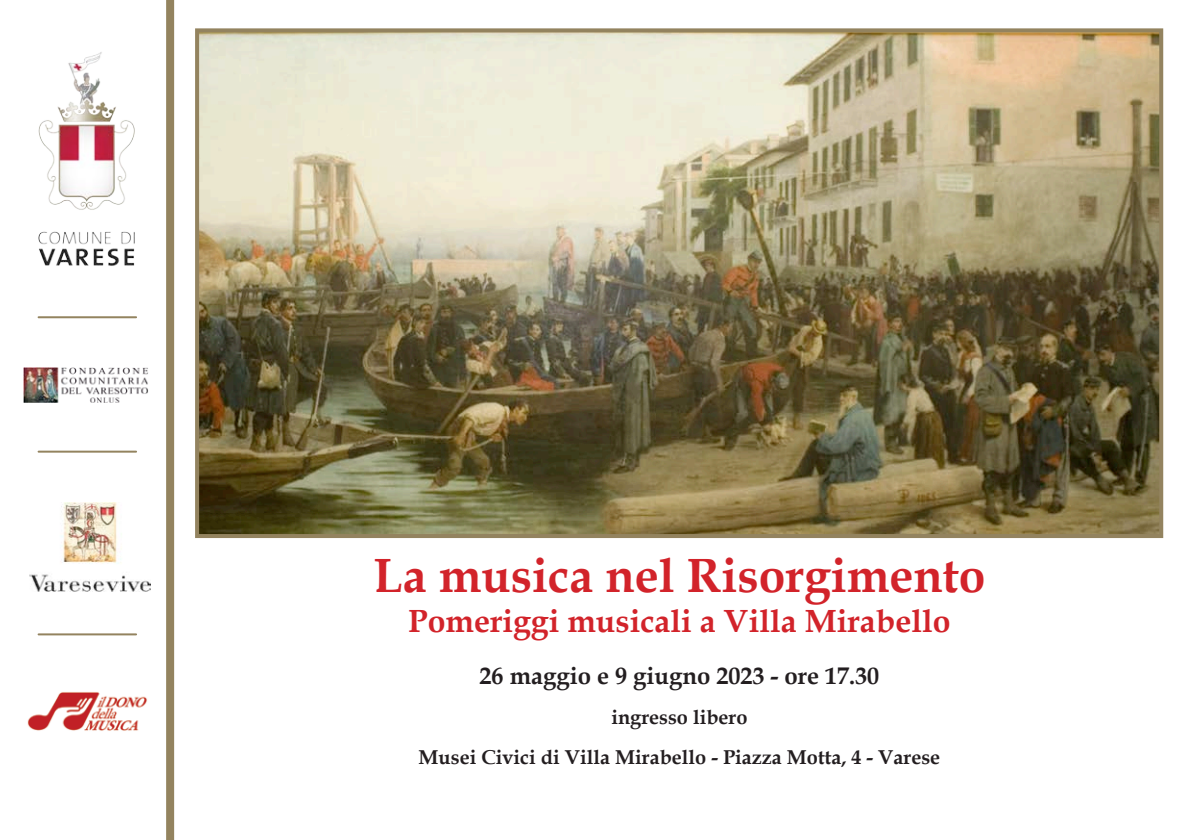
<style>
.page{position:relative;width:1191px;height:840px;background:#fff}
.page>*{position:absolute;margin:0;border:0;box-sizing:border-box;transform-origin:0 0}
.t1{font:700 48px "Book Antiqua";color:#d2232a}
.t2{font:700 32px "Book Antiqua";color:#d2232a}
.t3{font:700 24px "Book Antiqua";color:#231e20}
.t4{font:700 20px/40px "Book Antiqua";color:#231e20;text-align:center}
</style>
<div class="page">
<div style="left:166px;top:0;width:8px;height:839px;background:#93835f"></div>
<hr style="left:39px;top:316px;width:97px;height:2px;background:#93835f">
<hr style="left:39px;top:450px;width:97px;height:2px;background:#93835f">
<hr style="left:39px;top:633px;width:97px;height:2px;background:#93835f">
<img style="left:23px;top:367px;width:125px;height:35px">
<img style="left:29px;top:502px;width:121px;height:89px">
<img style="left:27px;top:692px;width:120px;height:38px">
<img style="left:38px;top:52px;width:97px;height:214px">
<img style="left:200px;top:33px;width:958px;height:499px">
<div style="left:195px;top:28px;width:968px;height:509px;border:4px solid #93835f"></div>
<h1 class="t1" style="left:373px;top:547px;width:613px">La musica nel Risorgimento</h1>
<h2 class="t2" style="left:408px;top:602px;width:544px">Pomeriggi musicali a Villa Mirabello</h2>
<p class="t3" style="left:479px;top:661px;width:401px">26 maggio e 9 giugno 2023 - ore 17.30</p>
<p class="t4" style="left:418px;top:697px;width:523px">ingresso libero<br>Musei Civici di Villa Mirabello - Piazza Motta, 4 - Varese</p>
</div>
